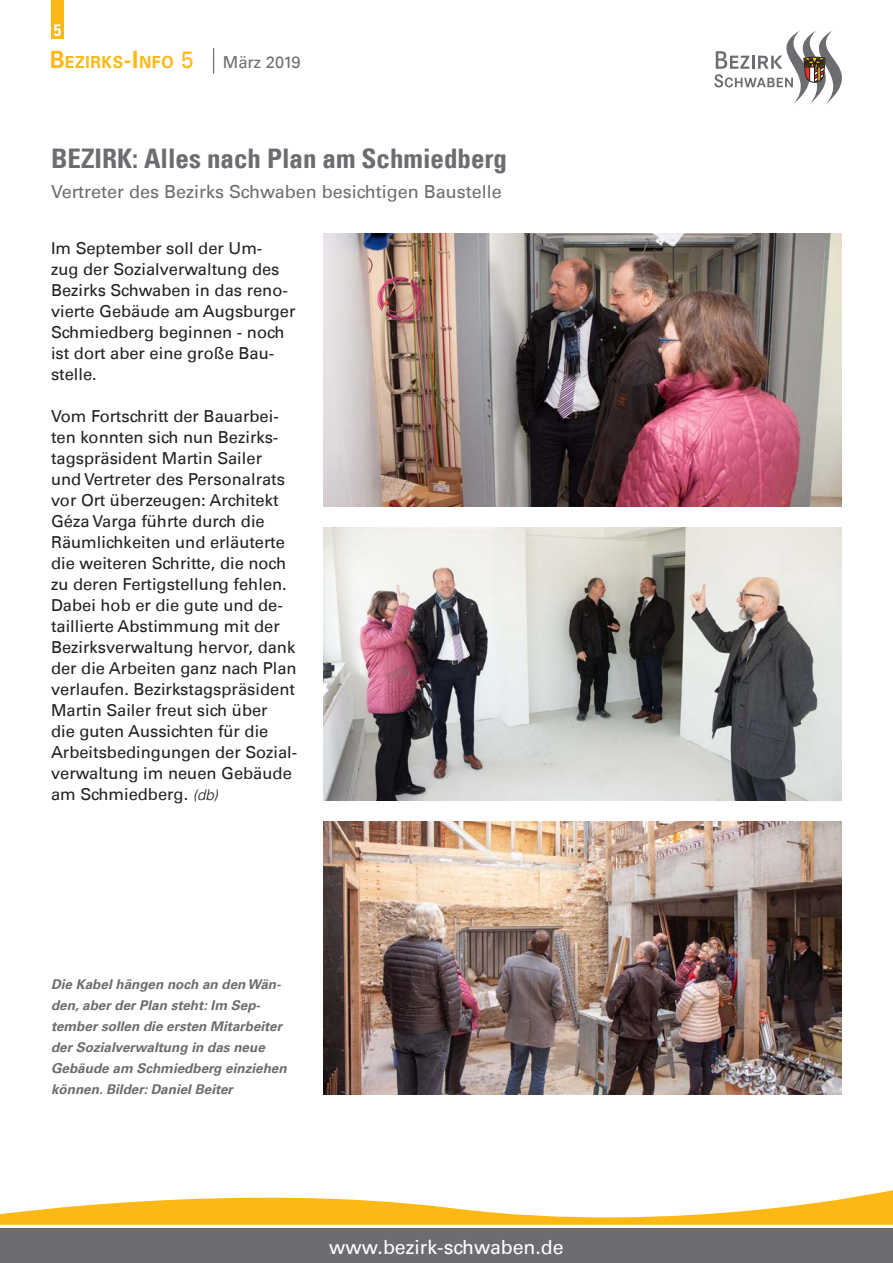
<style>
.page{position:relative;width:893px;height:1263px;background:#fff}
.page>*{position:absolute;margin:0;border:0;box-sizing:border-box;transform-origin:0 0}
.Headline{font:700 condensed 27px "Univers LT";color:#6c6d70}
.t1{font:19.5px "Univers LT";color:#fff}
.Headline-2{font:18px "Univers LT";color:#6c6d70}
.t2{font:700 16.65px "Univers LT";letter-spacing:.045em;color:#fcb814;scale:.94 1}
.Grundtext{font:16.5px/21px "Univers LT";color:#231f20}
.t3{font:700 condensed 16.5px "Univers LT";color:#fff}
.Grundtext-2{font:italic 700 13.5px/21px "Univers LT";color:#6c6d70}
.s1{font-size:23.85px}
.s2{font-weight:400;font-size:23.85px}
.s3{font-weight:400;font-size:16.5px;color:#6c6d70}
.s4{font-weight:300;font-style:italic;font-size:15px}
</style>
<div class="page">
<div style="left:51px;top:0;width:13px;height:38px;background:#fcb814"></div>
<svg style="left:714px;top:31px;width:128px;height:73px"></svg>
<svg style="left:213px;top:48px;width:1px;height:26px"></svg>
<div style="left:0;top:1229px;width:893px;height:34px;background:#6c6d70"></div>
<svg style="left:0;top:1190px;width:893px;height:39px"></svg>
<img style="left:323px;top:234px;width:519px;height:272px">
<img style="left:323px;top:528px;width:519px;height:272px">
<img style="left:323px;top:822px;width:519px;height:272px">
<p class="t3" style="left:54px;top:20px;width:9px">5</p>
<p class="t2" style="left:50px;top:53px;width:268px"><span class="s1">B</span>EZIRKS<span class="s1">-I</span> NFO <span class="s2">5</span> <span class="s3">März 2019</span></p>
<p class="Headline" style="left:51px;top:142px;width:458px">BEZIRK: Alles nach Plan am Schmiedberg</p>
<p class="Headline-2" style="left:51px;top:181px;width:452px">Vertreter des Bezirks Schwaben besichtigen Baustelle</p>
<p class="Grundtext" style="left:51px;top:238px;width:246px">Im September soll der Um-<br>zug der Sozialverwaltung des<br>Bezirks Schwaben in das reno&shy;vierte Gebäude am Augsburger<br>Schmiedberg beginnen - noch ist dort aber eine große Bau&shy;stelle.</p>
<p class="Grundtext" style="left:51px;top:406px;width:248px">Vom Fortschritt der Bauarbei&shy;ten konnten sich nun Bezirks&shy;tagspräsident Martin Sailer<br>und Vertreter des Personalrats vor Ort überzeugen: Architekt<br>Géza Varga führte durch die<br>Räumlichkeiten und erläuterte die weiteren Schritte, die noch zu deren Fertigstellung fehlen.<br>Dabei hob er die gute und de&shy;taillierte Abstimmung mit der<br>Bezirksverwaltung hervor, dank der die Arbeiten ganz nach Plan verlaufen. Bezirkstagspräsident<br>Martin Sailer freut sich über<br>die guten Aussichten für die<br>Arbeitsbedingungen der Sozial&shy;verwaltung im neuen Gebäude am Schmiedberg. <span class="s4">(db)</span></p>
<p class="Grundtext-2" style="left:51px;top:974px;width:237px">Die Kabel hängen noch an den Wän&shy;den, aber der Plan steht: Im Sep&shy;tember sollen die ersten Mitarbeiter der Sozialverwaltung in das neue Gebäude am Schmiedberg einziehen können. Bilder: Daniel Beiter</p>
<p class="t1" style="left:329px;top:1235px;width:236px">www.bezirk-schwaben.de</p>
</div>
